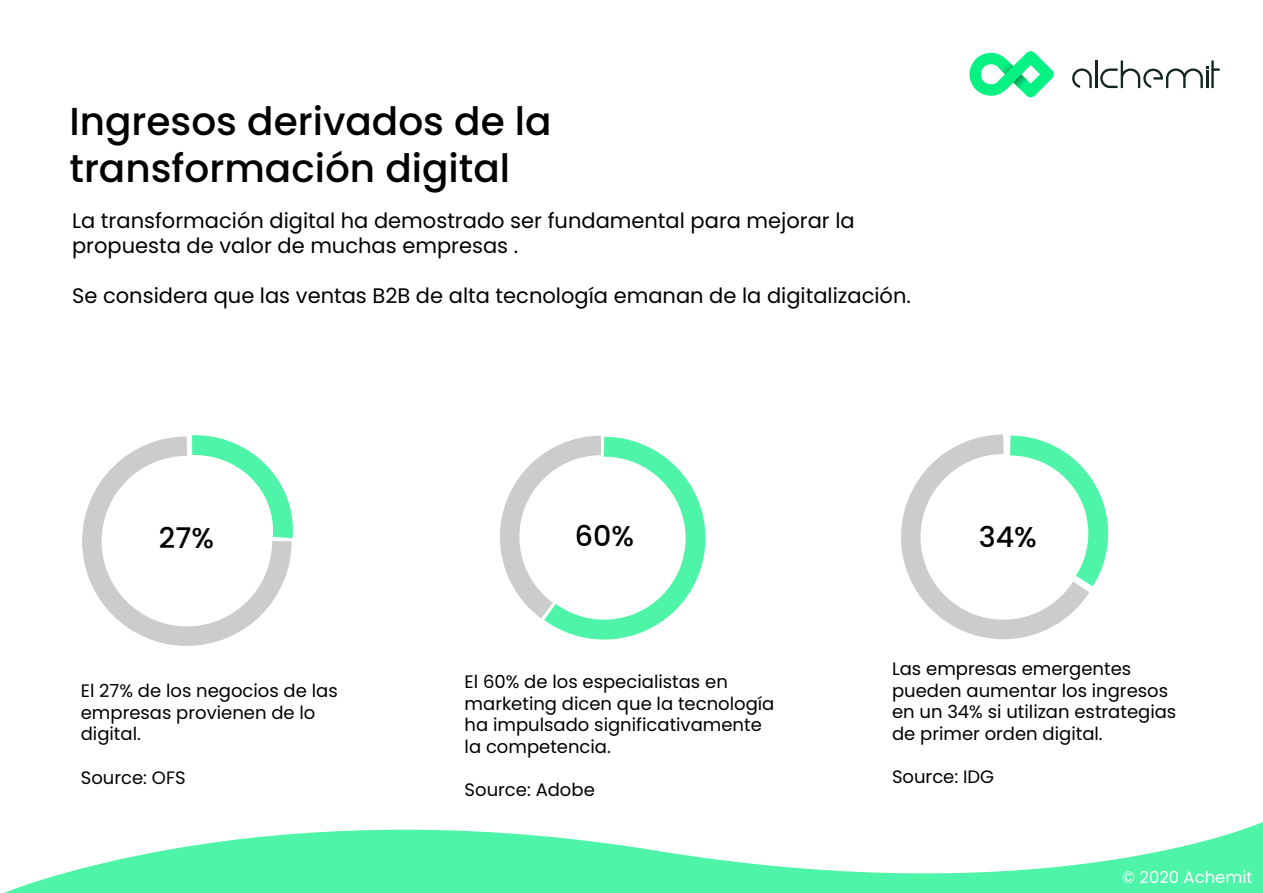
<style>
.page{position:relative;width:1263px;height:893px;background:#fff}
.page>*{position:absolute;margin:0;border:0;box-sizing:border-box;transform-origin:0 0}
.t1{font:500 39px/46.8px "Poppins";color:#000}
.t2{font:500 28.5px "Poppins";color:#000}
.t3{font:21px/25.2px "Poppins";color:#000}
.t4{font:18px/21.6px "Poppins";color:#000}
.t5{font:16.5px "Poppins";color:#fff}
</style>
<div class="page">
<svg style="left:969px;top:51px;width:85px;height:46px"></svg>
<hr style="left:1095px;top:60px;width:2px;height:28px;background:#13261f">
<svg style="left:1100px;top:60px;width:120px;height:28px"></svg>
<svg style="left:1072px;top:68px;width:20px;height:20px"></svg>
<svg style="left:4px;top:822px;width:1259px;height:71px;fill:#4ef4a7"></svg>
<svg style="left:82px;top:435px;width:211px;height:211px"></svg>
<svg style="left:500px;top:435px;width:206px;height:205px"></svg>
<svg style="left:901px;top:434px;width:207px;height:206px"></svg>
<h1 class="t1" style="left:69px;top:98px;width:484px">Ingresos derivados de la transformación digital</h1>
<p class="t3" style="left:72px;top:208px;width:784px">La transformación digital ha demostrado ser fundamental para mejorar la propuesta de valor de muchas empresas .</p>
<p class="t3" style="left:72px;top:283px;width:840px">Se considera que las ventas B2B de alta tecnología emanan de la digitalización.</p>
<h2 class="t2" style="left:159px;top:521px;width:57px">27%</h2>
<h2 class="t2" style="left:575px;top:520px;width:61px">60%</h2>
<h2 class="t2" style="left:979px;top:520px;width:59px">34%</h2>
<p class="t4" style="left:81px;top:680px;width:258px">El 27% de los negocios de las empresas provienen de lo digital.</p>
<p class="t4" style="left:81px;top:767px;width:106px">Source: OFS</p>
<p class="t4" style="left:465px;top:671px;width:311px">El 60% de los especialistas en marketing dicen que la tecnología ha impulsado significativamente la competencia.</p>
<p class="t4" style="left:465px;top:779px;width:132px">Source: Adobe</p>
<p class="t4" style="left:892px;top:658px;width:286px">Las empresas emergentes pueden aumentar los ingresos en un 34% si utilizan estrategias de primer orden digital.</p>
<p class="t4" style="left:892px;top:766px;width:104px">Source: IDG</p>
<p class="t5" style="left:1122px;top:868px;width:132px">© 2020 Achemit</p>
</div>
